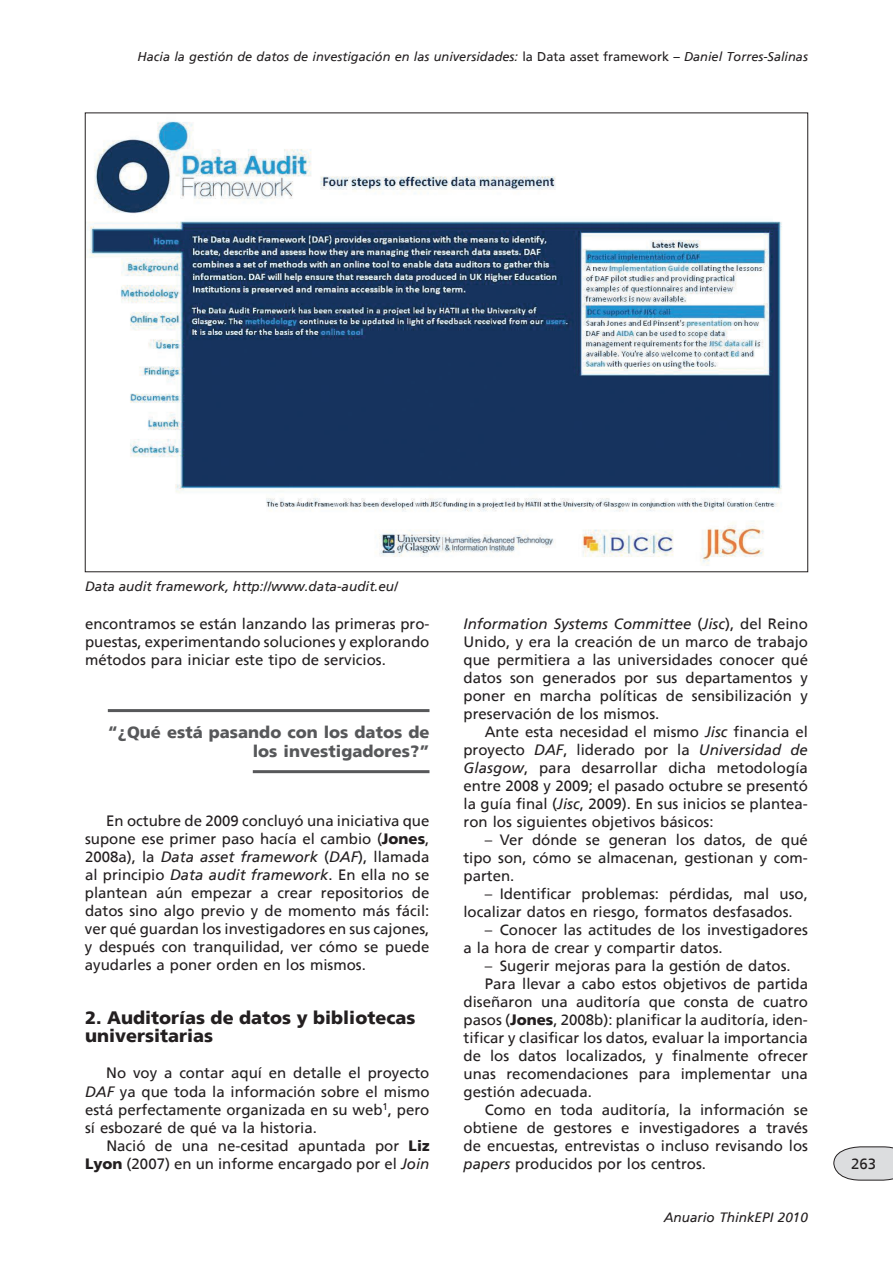
<style>
.page{position:relative;width:893px;height:1263px;background:#fff}
.page>*{position:absolute;margin:0;border:0;box-sizing:border-box;transform-origin:0 0}
.t1{font:18px/18px "Frutiger 75 Black A";color:#231f20}
.t2{font:16.5px/19.8px "Frutiger 75 Black A";color:#57585a;text-align:right}
.t3{font:15px/18px "Frutiger 55 Roman A";color:#231f20;text-align:justify}
.t4{font:15px "Frutiger 56 Italic A";color:#231f20}
.t5{font:13.5px "Frutiger 56 Italic A";color:#231f20}
.t6{font:12.75px "Frutiger 56 Italic A";color:#231f20}
.s1{font-family:"Frutiger 55 Roman A"}
.s2{font-family:"Frutiger 75 Black A"}
.s3{font-family:"Frutiger 56 Italic A"}
</style>
<div class="page">
<svg style="left:833px;top:1146px;width:60px;height:35px;background:#d4d4d6"></svg>
<img style="left:87px;top:121px;width:695px;height:445px">
<hr style="left:108px;top:709px;width:321px;height:3px;background:#57585a">
<hr style="left:253px;top:770px;width:176px;height:3px;background:#57585a">
<p class="t6" style="left:138px;top:49px;width:672px">Hacia la gestión de datos de investigación en las universidades: <span class="s1">la Data asset framework</span> – Daniel Torres-Salinas</p>
<p class="t5" style="left:85px;top:578px;width:314px">Data audit framework, http://www.data-audit.eu/</p>
<p class="t3" style="left:85px;top:614px;width:346px">encontramos se están lanzando las primeras pro&shy;puestas, experimentando soluciones y explorando métodos para iniciar este tipo de servicios.</p>
<p class="t2" style="left:108px;top:722px;width:323px">“¿Qué está pasando con los datos de los investigadores?”</p>
<p class="t3" style="left:85px;top:812px;width:346px;text-align:right">En octubre de 2009 concluyó una iniciativa que supone ese primer paso hacía el cambio (<span class="s2">Jones</span>,</p>
<p class="t4" style="left:85px;top:848px;width:346px"><span class="s1">2008a), la</span> Data asset framework <span class="s1">(</span>DAF<span class="s1">), llamada</span></p>
<p class="t3" style="left:85px;top:866px;width:346px">al principio <span class="s3">Data audit framework</span>. En ella no se plantean aún empezar a crear repositorios de datos sino algo previo y de momento más fácil: ver qué guardan los investigadores en sus cajones, y después con tranquilidad, ver cómo se puede ayudarles a poner orden en los mismos.</p>
<p class="t1" style="left:85px;top:1009px;width:332px">2. Auditorías de datos y bibliotecas universitarias</p>
<p class="t3" style="left:85px;top:1064px;width:346px;text-indent:21px">No voy a contar aquí en detalle el proyecto <span class="s3">DAF</span> ya que toda la información sobre el mismo está perfectamente organizada en su web<sup>1</sup>, pero sí esbozaré de qué va la historia.</p>
<p class="t3" style="left:85px;top:1136px;width:346px;text-align:right">Nació de una ne-cesitad apuntada por <span class="s2">Liz<br>Lyon</span> (2007) en un informe encargado por el <span class="s3">Join</span></p>
<p class="t4" style="left:463px;top:615px;width:346px">Information Systems Committee <span class="s1">(</span>Jisc<span class="s1">), del Reino</span></p>
<p class="t3" style="left:463px;top:632px;width:346px">Unido, y era la creación de un marco de trabajo que permitiera a las universidades conocer qué datos son generados por sus departamentos y poner en marcha políticas de sensibilización y preservación de los mismos.</p>
<p class="t3" style="left:463px;top:722px;width:346px;text-indent:21px">Ante esta necesidad el mismo <span class="s3">Jisc</span> financia el proyecto <span class="s3">DAF</span>, liderado por la <span class="s3">Universidad de Glasgow</span>, para desarrollar dicha metodología entre 2008 y 2009; el pasado octubre se presentó la guía final (<span class="s3">Jisc</span>, 2009). En sus inicios se plantea&shy;ron los siguientes objetivos básicos:</p>
<p class="t3" style="left:463px;top:830px;width:346px;text-indent:21px">– Ver dónde se generan los datos, de qué tipo son, cómo se almacenan, gestionan y com&shy;parten.</p>
<p class="t3" style="left:463px;top:884px;width:346px;text-indent:21px">– Identificar problemas: pérdidas, mal uso, localizar datos en riesgo, formatos desfasados.</p>
<p class="t3" style="left:463px;top:920px;width:346px;text-indent:21px">– Conocer las actitudes de los investigadores a la hora de crear y compartir datos.</p>
<p class="t3" style="left:485px;top:956px;width:307px">– Sugerir mejoras para la gestión de datos.</p>
<p class="t3" style="left:485px;top:974px;width:325px">Para llevar a cabo estos objetivos de partida</p>
<p class="t3" style="left:464px;top:992px;width:346px">diseñaron una auditoría que consta de cuatro</p>
<p class="t3" style="left:464px;top:1010px;width:346px">pasos (<span class="s2">Jones</span>, 2008b): planificar la auditoría, iden-</p>
<p class="t3" style="left:463px;top:1028px;width:346px">tificar y clasificar los datos, evaluar la importancia</p>
<p class="t3" style="left:463px;top:1046px;width:346px">de los datos localizados, y finalmente ofrecer</p>
<p class="t3" style="left:464px;top:1064px;width:346px">unas recomendaciones para implementar una</p>
<p class="t3" style="left:464px;top:1082px;width:130px">gestión adecuada.</p>
<p class="t3" style="left:485px;top:1100px;width:325px">Como en toda auditoría, la información se</p>
<p class="t3" style="left:464px;top:1118px;width:346px">obtiene de gestores e investigadores a través</p>
<p class="t3" style="left:464px;top:1136px;width:346px">de encuestas, entrevistas o incluso revisando los</p>
<p class="t3" style="left:463px;top:1154px;width:244px"><span class="s3">papers</span> producidos por los centros.</p>
<p class="t5" style="left:664px;top:1210px;width:146px">Anuario ThinkEPI 2010</p>
<p class="t3" style="left:851px;top:1154px;width:27px">263</p>
</div>
